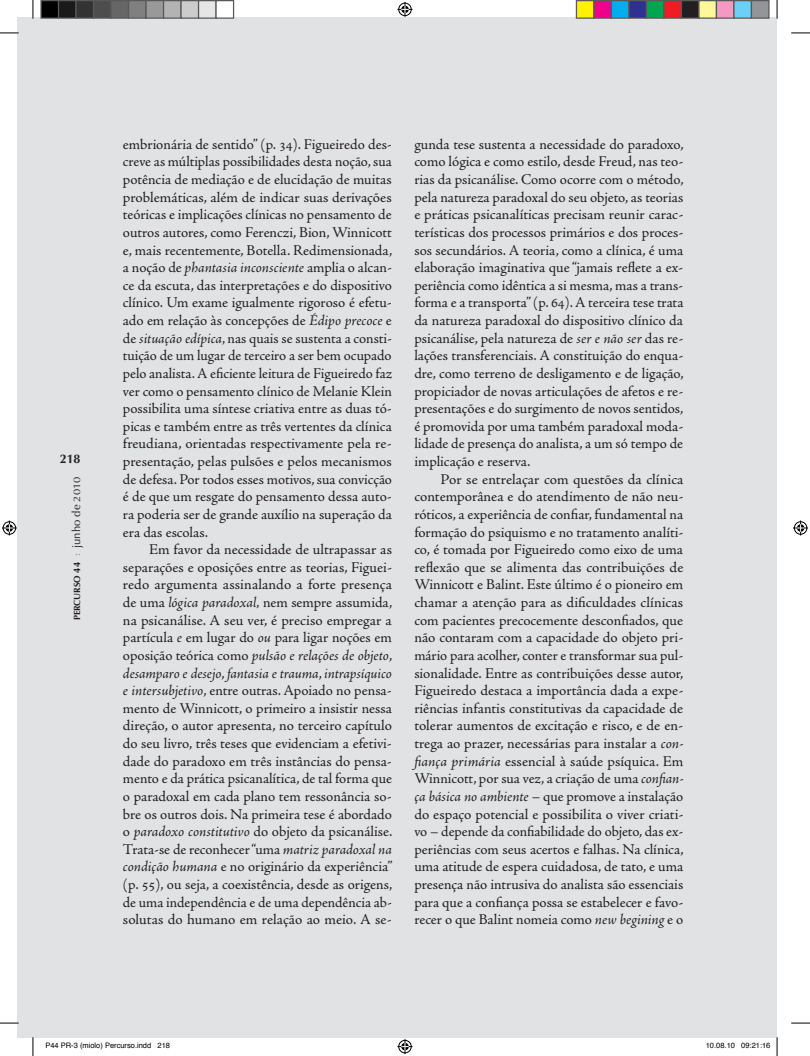
<style>
.page{position:relative;width:810px;height:1056px;background:#fff}
.page>*{position:absolute;margin:0;border:0;box-sizing:border-box;transform-origin:0 0}
.t1{font:15px/17.6px "Adobe Jenson Pro";color:#231f20;text-align:justify}
.t2{font:700 12.5px "Optima LT Std";color:#231f20}
.t3{font:9px "Optima LT Std Bold SC800";color:#231f20}
.t4{font:7.5px "Helvetica";color:#000}
.s1{font-size:9.38px}
.s2{font-family:"Adobe Jenson Pro";font-size:11.25px;color:#939598}
.s3{font-family:"Optima LT Std";font-size:11.25px}
.s4{font-family:"Optima LT Std";font-size:9.62px}
.s5{font-style:italic}
</style>
<div class="page">
<div style="left:18px;top:18px;width:759px;height:1020px;background:#e1e2e4"></div>
<svg style="left:0;top:32px;width:19px;height:2px"></svg>
<svg style="left:791px;top:32px;width:19px;height:2px"></svg>
<svg style="left:0;top:1022px;width:19px;height:2px"></svg>
<svg style="left:791px;top:1022px;width:19px;height:2px"></svg>
<svg style="left:32px;top:0;width:2px;height:19px"></svg>
<svg style="left:32px;top:1037px;width:2px;height:19px"></svg>
<svg style="left:776px;top:0;width:2px;height:19px"></svg>
<svg style="left:397px;top:2px;width:15px;height:15px"></svg>
<svg style="left:397px;top:1039px;width:15px;height:15px"></svg>
<svg style="left:2px;top:520px;width:15px;height:15px"></svg>
<svg style="left:793px;top:520px;width:15px;height:15px"></svg>
<div style="left:41px;top:1px;width:18px;height:17px;background:#000"></div>
<div style="left:40px;top:0;width:19px;height:19px;border:1px solid #595959"></div>
<div style="left:59px;top:1px;width:17px;height:17px;background:#1a1a1a"></div>
<div style="left:58px;top:0;width:19px;height:19px;border:1px solid #595959"></div>
<div style="left:76px;top:1px;width:18px;height:17px;background:#333"></div>
<div style="left:75px;top:0;width:19px;height:19px;border:1px solid #595959"></div>
<div style="left:94px;top:1px;width:17px;height:17px;background:#4d4d4d"></div>
<div style="left:93px;top:0;width:19px;height:19px;border:1px solid #595959"></div>
<div style="left:111px;top:1px;width:18px;height:17px;background:#666"></div>
<div style="left:110px;top:0;width:19px;height:19px;border:1px solid #595959"></div>
<div style="left:129px;top:1px;width:17px;height:17px;background:#808080"></div>
<div style="left:128px;top:0;width:19px;height:19px;border:1px solid #595959"></div>
<div style="left:146px;top:1px;width:18px;height:17px;background:#999"></div>
<div style="left:145px;top:0;width:19px;height:19px;border:1px solid #595959"></div>
<div style="left:164px;top:1px;width:17px;height:17px;background:#b3b3b3"></div>
<div style="left:163px;top:0;width:19px;height:19px;border:1px solid #595959"></div>
<div style="left:181px;top:1px;width:18px;height:17px;background:#ccc"></div>
<div style="left:180px;top:0;width:19px;height:19px;border:1px solid #595959"></div>
<div style="left:199px;top:1px;width:17px;height:17px;background:#e6e6e6"></div>
<div style="left:198px;top:0;width:19px;height:19px;border:1px solid #595959"></div>
<div style="left:215px;top:0;width:19px;height:19px;border:1px solid #595959"></div>
<div style="left:576px;top:1px;width:18px;height:17px;background:#fff101"></div>
<div style="left:576px;top:0;width:19px;height:19px;border:1px solid #595959"></div>
<div style="left:594px;top:1px;width:17px;height:17px;background:#ed028c"></div>
<div style="left:593px;top:0;width:19px;height:19px;border:1px solid #595959"></div>
<div style="left:611px;top:1px;width:18px;height:17px;background:#00aeef"></div>
<div style="left:611px;top:0;width:19px;height:19px;border:1px solid #595959"></div>
<div style="left:629px;top:1px;width:17px;height:17px;background:#2e3092"></div>
<div style="left:628px;top:0;width:19px;height:19px;border:1px solid #595959"></div>
<div style="left:646px;top:1px;width:18px;height:17px;background:#00a54f"></div>
<div style="left:646px;top:0;width:19px;height:19px;border:1px solid #595959"></div>
<div style="left:664px;top:1px;width:17px;height:17px;background:#ee1d23"></div>
<div style="left:663px;top:0;width:19px;height:19px;border:1px solid #595959"></div>
<div style="left:681px;top:1px;width:18px;height:17px;background:#231f20"></div>
<div style="left:681px;top:0;width:19px;height:19px;border:1px solid #595959"></div>
<div style="left:699px;top:1px;width:17px;height:17px;background:#fff79a"></div>
<div style="left:698px;top:0;width:19px;height:19px;border:1px solid #595959"></div>
<div style="left:716px;top:1px;width:18px;height:17px;background:#f499c2"></div>
<div style="left:716px;top:0;width:19px;height:19px;border:1px solid #595959"></div>
<div style="left:734px;top:1px;width:17px;height:17px;background:#6bcff6"></div>
<div style="left:733px;top:0;width:19px;height:19px;border:1px solid #595959"></div>
<div style="left:751px;top:1px;width:18px;height:17px;background:#939598"></div>
<div style="left:751px;top:0;width:19px;height:19px;border:1px solid #595959"></div>
<svg style="left:776px;top:1037px;width:2px;height:19px"></svg>
<p class="t2" style="left:60px;top:451px;width:22px">218</p>
<p class="t3" style="left:72px;top:620px;width:145px;rotate:-90deg">percurso <span class="s1">44</span> <span class="s2">:</span> <span class="s3">junho de</span> <span class="s4">2010</span></p>
<p class="t1" style="left:123px;top:135px;width:271px">embrionária de sentido” (p. 34). Figueiredo des&shy;creve as múltiplas possibilidades desta noção, sua potência de mediação e de elucidação de muitas problemáticas, além de indicar suas derivações teóricas e implicações clínicas no pensamento de outros autores, como Ferenczi, Bion, Winnicott e, mais recentemente, Botella. Redimensionada, a noção de <span class="s5">phantasia inconsciente</span> amplia o alcan&shy;ce da escuta, das interpretações e do dispositivo clínico. Um exame igualmente rigoroso é efetu&shy;ado em relação às concepções de <span class="s5">Édipo precoce</span> e de <span class="s5">situação edípica</span>, nas quais se sustenta a consti&shy;tuição de um lugar de terceiro a ser bem ocupado pelo analista. A eficiente leitura de Figueiredo faz ver como o pensamento clínico de Melanie Klein possibilita uma síntese criativa entre as duas tó&shy;picas e também entre as três vertentes da clínica freudiana, orientadas respectivamente pela re&shy;presentação, pelas pulsões e pelos mecanismos de defesa. Por todos esses motivos, sua convicção é de que um resgate do pensamento dessa auto&shy;ra poderia ser de grande auxílio na superação da era das escolas.</p>
<p class="t1" style="left:123px;top:541px;width:271px;text-indent:26px">Em favor da necessidade de ultrapassar as separações e oposições entre as teorias, Figuei&shy;redo argumenta assinalando a forte presença de uma <span class="s5">lógica paradoxal,</span> nem sempre assumida, na psicanálise. A seu ver, é preciso empregar a partícula <span class="s5">e</span> em lugar do <span class="s5">ou</span> para ligar noções em oposição teórica como <span class="s5">pulsão e relações de objeto</span>, <span class="s5">desamparo e desejo</span>, <span class="s5">fantasia e trauma</span>, <span class="s5">intrapsíquico e intersubjetivo</span>, entre outras. Apoiado no pensa&shy;mento de Winnicott, o primeiro a insistir nessa direção, o autor apresenta, no terceiro capítulo do seu livro, três teses que evidenciam a efetivi&shy;dade do paradoxo em três instâncias do pensa&shy;mento e da prática psicanalítica, de tal forma que o paradoxal em cada plano tem ressonância so&shy;bre os outros dois. Na primeira tese é abordado o <span class="s5">paradoxo constitutivo</span> do objeto da psicanálise.<br>Trata-se de reconhecer “uma <span class="s5">matriz paradoxal na condição humana</span> e no originário da experiência” (p. 55), ou seja, a coexistência, desde as origens, de uma independência e de uma dependência ab&shy;solutas do humano em relação ao meio. A se-</p>
<p class="t1" style="left:414px;top:135px;width:271px">gunda tese sustenta a necessidade do paradoxo, como lógica e como estilo, desde Freud, nas teo&shy;rias da psicanálise. Como ocorre com o método, pela natureza paradoxal do seu objeto, as teorias e práticas psicanalíticas precisam reunir carac&shy;terísticas dos processos primários e dos proces&shy;sos secundários. A teoria, como a clínica, é uma elaboração imaginativa que “jamais reflete a ex&shy;periência como idêntica a si mesma, mas a trans&shy;forma e a transporta” (p. 64). A terceira tese trata da natureza paradoxal do dispositivo clínico da psicanálise, pela natureza de <span class="s5">ser e não ser</span> das re&shy;lações transferenciais. A constituição do enqua&shy;dre, como terreno de desligamento e de ligação, propiciador de novas articulações de afetos e re&shy;presentações e do surgimento de novos sentidos, é promovida por uma também paradoxal moda&shy;lidade de presença do analista, a um só tempo de implicação e reserva.</p>
<p class="t1" style="left:414px;top:470px;width:271px;text-indent:26px">Por se entrelaçar com questões da clínica contemporânea e do atendimento de não neu&shy;róticos, a experiência de confiar, fundamental na formação do psiquismo e no tratamento analíti&shy;co, é tomada por Figueiredo como eixo de uma reflexão que se alimenta das contribuições de Winnicott e Balint. Este último é o pioneiro em chamar a atenção para as dificuldades clínicas com pacientes precocemente desconfiados, que não contaram com a capacidade do objeto pri&shy;mário para acolher, conter e transformar sua pul&shy;sionalidade. Entre as contribuições desse autor, Figueiredo destaca a importância dada a expe&shy;riências infantis constitutivas da capacidade de tolerar aumentos de excitação e risco, e de en&shy;trega ao prazer, necessárias para instalar a <span class="s5">con&shy;fiança primária</span> essencial à saúde psíquica. Em Winnicott, por sua vez, a criação de uma <span class="s5">confian&shy;ça básica no ambiente</span> – que promove a instalação do espaço potencial e possibilita o viver criati&shy;vo – depende da confiabilidade do objeto, das ex&shy;periências com seus acertos e falhas. Na clínica, uma atitude de espera cuidadosa, de tato, e uma presença não intrusiva do analista são essenciais para que a confiança possa se estabelecer e favo&shy;recer o que Balint nomeia como <span class="s5">new begining</span> e o</p>
<p class="t4" style="left:45px;top:1040px;width:126px">P44 PR-3 (miolo) Percurso.indd 218</p>
<p class="t4" style="left:706px;top:1040px;width:66px">10.08.10 09:21:16</p>
</div>
